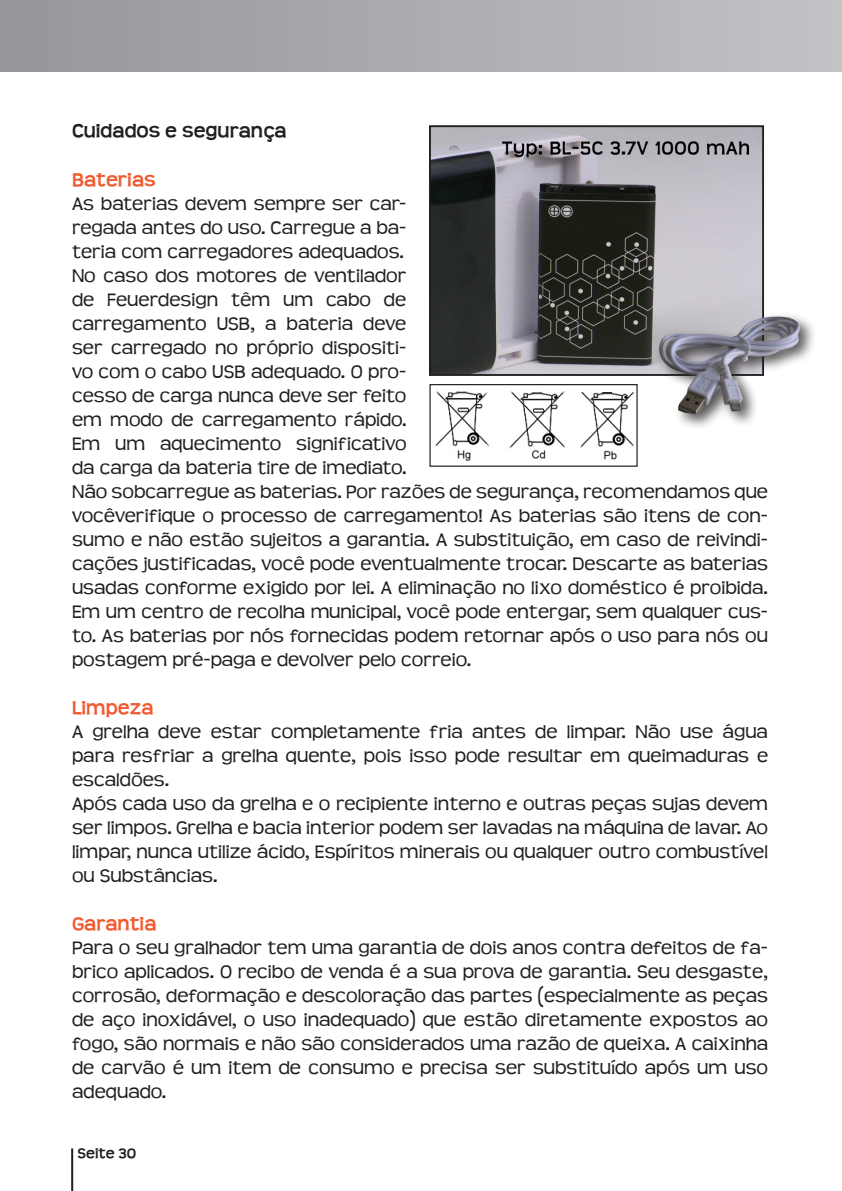
<style>
.page{position:relative;width:842px;height:1191px;background:#fff}
.page>*{position:absolute;margin:0;border:0;box-sizing:border-box;transform-origin:0 0}
.t1{font:20px/24px "Teen";color:#231f20;text-align:justify}
.t2{font:700 20px "Teen";color:#f1592f}
.t3{font:700 20px "Teen";color:#231f20}
.t4{font:700 15px "Teen";color:#231f20}
</style>
<div class="page">
<div style="left:0;top:0;width:842px;height:71px;background:linear-gradient(to right,#94969a,#c2c2c6)"></div>
<hr style="left:71px;top:1148px;width:2px;height:43px;background:#231f20">
<img style="left:432px;top:128px;width:329px;height:245px">
<div style="left:429px;top:125px;width:335px;height:251px;border:2px solid #231f20"></div>
<img style="left:435px;top:391px;width:200px;height:70px">
<div style="left:429px;top:384px;width:209px;height:83px;border:1px solid #231f20"></div>
<div style="left:654px;top:312px;width:162px;height:118px;background:#231f20;opacity:.75"></div>
<img style="left:658px;top:316px;width:143px;height:98px">
<p class="t3" style="left:72px;top:120px;width:216px">Cuidados e segurança</p>
<p class="t2" style="left:72px;top:168px;width:85px">Baterias</p>
<p class="t1" style="left:72px;top:192px;width:336px">As baterias devem sempre ser car&shy;regada antes do uso. Carregue a ba&shy;teria com carregadores adequados.</p>
<p class="t1" style="left:72px;top:264px;width:698px;text-align:left">No caso dos motores de ventilador<br>de Feuerdesign têm um cabo de<br>carregamento USB, a bateria deve<br>ser carregado no próprio dispositi-<br>vo com o cabo USB adequado. O pro-<br>cesso de carga nunca deve ser feito<br>em modo de carregamento rápido.<br>Em um aquecimento significativo<br>da carga da bateria tire de imediato.<br>Não sobcarregue as baterias. Por razões de segurança, recomendamos que vocêverifique o processo de carregamento! As baterias são itens de con&shy;sumo e não estão sujeitos a garantia. A substituição, em caso de reivindi&shy;cações justificadas, você pode eventualmente trocar. Descarte as baterias usadas conforme exigido por lei. A eliminação no lixo doméstico é proibida.<br>Em um centro de recolha municipal, você pode entergar, sem qualquer cus&shy;to. As baterias por nós fornecidas podem retornar após o uso para nós ou postagem pré-paga e devolver pelo correio.</p>
<p class="t2" style="left:72px;top:696px;width:83px">Limpeza</p>
<p class="t1" style="left:72px;top:720px;width:698px">A grelha deve estar completamente fria antes de limpar. Não use água para resfriar a grelha quente, pois isso pode resultar em queimaduras e escaldões.</p>
<p class="t1" style="left:72px;top:792px;width:698px">Após cada uso da grelha e o recipiente interno e outras peças sujas devem ser limpos. Grelha e bacia interior podem ser lavadas na máquina de lavar. Ao limpar, nunca utilize ácido, Espíritos minerais ou qualquer outro combustível ou Substâncias.</p>
<p class="t2" style="left:72px;top:912px;width:86px">Garantia</p>
<p class="t1" style="left:72px;top:936px;width:698px">Para o seu gralhador tem uma garantia de dois anos contra defeitos de fa&shy;brico aplicados. O recibo de venda é a sua prova de garantia. Seu desgaste, corrosão, deformação e descoloração das partes (especialmente as peças de aço inoxidável, o uso inadequado) que estão diretamente expostos ao fogo, são normais e não são considerados uma razão de queixa. A caixinha de carvão é um item de consumo e precisa ser substituído após um uso adequado.</p>
<p class="t4" style="left:78px;top:1144px;width:60px">Seite 30</p>
</div>
